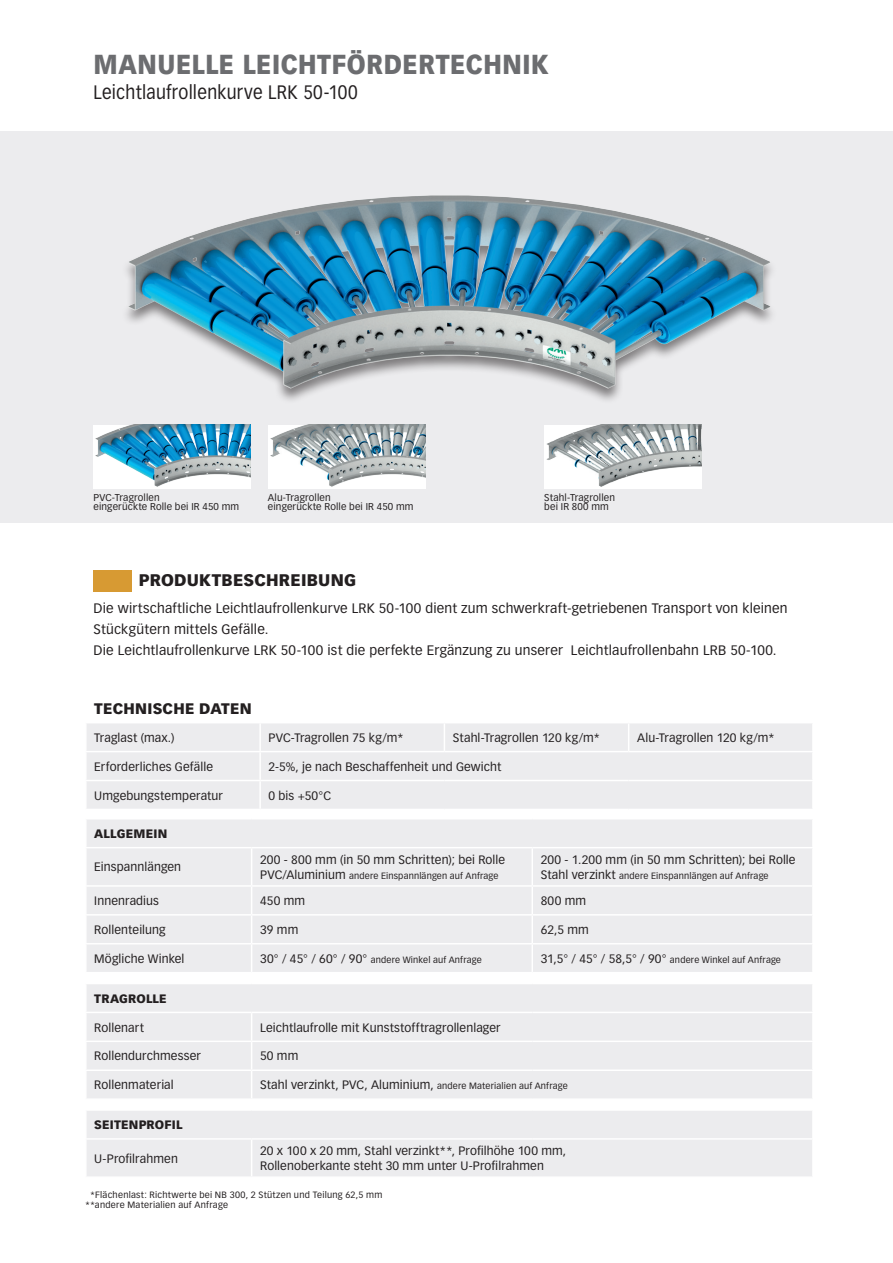
<style>
.page{position:relative;width:893px;height:1263px;background:#fff}
.page>*{position:absolute;margin:0;border:0;box-sizing:border-box;transform-origin:0 0}
.t1{font:900 27px "Vectora LT Std";letter-spacing:.025em;color:#6c6d70;scale:.9 1}
.t2{font:19.2px "Vectora LT Std";letter-spacing:.015em;color:#231f20;scale:.9 1}
.t3{font:900 16.5px "Vectora LT Std";letter-spacing:.01em;color:#231f20}
.t4{font:900 15px "Vectora LT Std";letter-spacing:.015em;color:#231f20}
.t5{font:13.5px "Vectora LT Std";letter-spacing:.015em;color:#231f20}
.t6{font:12px "Vectora LT Std";letter-spacing:.01em;color:#231f20}
.t7{font:900 12px "Vectora LT Std";letter-spacing:.015em;color:#231f20}
.t8{font:9.75px "Vectora LT Std";letter-spacing:.015em;color:#231f20}
.t9{font:9px "Vectora LT Std";letter-spacing:.02em;color:#231f20}
.s1{font-size:12px}
.s2{font-size:9px}
</style>
<div class="page">
<div style="left:0;top:132px;width:893px;height:391px;background:#ececee"></div>
<div style="left:94px;top:425px;width:157px;height:64px;background:#fff"></div>
<img style="left:96px;top:425px;width:155px;height:62px">
<div style="left:268px;top:425px;width:157px;height:64px;background:#fff"></div>
<img style="left:270px;top:425px;width:155px;height:62px">
<div style="left:544px;top:425px;width:158px;height:64px;background:#fff"></div>
<img style="left:546px;top:425px;width:156px;height:62px">
<div style="left:94px;top:570px;width:38px;height:22px;background:#d79a33"></div>
<div style="left:87px;top:723px;width:725px;height:86px;background:#ececee"></div>
<hr style="left:259px;top:723px;width:2px;height:28px;background:#fff">
<div style="left:261px;top:723px;width:551px;height:28px;background:#ececee"></div>
<hr style="left:85px;top:751px;width:175px;height:1px;background:#fff">
<hr style="left:259px;top:752px;width:2px;height:28px;background:#fff">
<hr style="left:85px;top:780px;width:175px;height:1px;background:#fff">
<hr style="left:260px;top:780px;width:184px;height:1px;background:#fff">
<hr style="left:259px;top:781px;width:2px;height:28px;background:#fff">
<hr style="left:444px;top:780px;width:185px;height:1px;background:#fff">
<hr style="left:629px;top:780px;width:185px;height:1px;background:#fff">
<hr style="left:260px;top:751px;width:184px;height:1px;background:#fff">
<hr style="left:444px;top:751px;width:185px;height:1px;background:#fff">
<hr style="left:629px;top:751px;width:185px;height:1px;background:#fff">
<div style="left:87px;top:819px;width:725px;height:357px;background:#ececee"></div>
<svg style="left:87px;top:973px;width:725px;height:136px;fill:#ececee"></svg>
<hr style="left:251px;top:848px;width:1px;height:37px;background:#fff">
<hr style="left:531px;top:848px;width:2px;height:37px;background:#fff">
<hr style="left:531px;top:887px;width:2px;height:27px;background:#fff">
<hr style="left:531px;top:915px;width:2px;height:28px;background:#fff">
<hr style="left:531px;top:944px;width:2px;height:28px;background:#fff">
<hr style="left:85px;top:972px;width:167px;height:1px;background:#fff">
<svg style="left:251px;top:887px;width:1px;height:96px"></svg>
<hr style="left:85px;top:1098px;width:167px;height:2px;background:#fff">
<hr style="left:252px;top:1098px;width:280px;height:2px;background:#fff">
<svg style="left:251px;top:1013px;width:1px;height:96px"></svg>
<hr style="left:532px;top:1098px;width:282px;height:2px;background:#fff">
<hr style="left:251px;top:1140px;width:1px;height:36px;background:#fff">
<hr style="left:85px;top:847px;width:167px;height:1px;background:#fff">
<hr style="left:252px;top:847px;width:280px;height:1px;background:#fff">
<hr style="left:532px;top:847px;width:282px;height:1px;background:#fff">
<hr style="left:85px;top:885px;width:167px;height:2px;background:#fff">
<hr style="left:252px;top:885px;width:280px;height:2px;background:#fff">
<hr style="left:532px;top:885px;width:282px;height:2px;background:#fff">
<hr style="left:85px;top:914px;width:167px;height:1px;background:#fff">
<hr style="left:252px;top:914px;width:280px;height:1px;background:#fff">
<hr style="left:532px;top:914px;width:282px;height:1px;background:#fff">
<hr style="left:85px;top:943px;width:167px;height:1px;background:#fff">
<hr style="left:252px;top:943px;width:280px;height:1px;background:#fff">
<hr style="left:532px;top:943px;width:282px;height:1px;background:#fff">
<hr style="left:252px;top:972px;width:280px;height:1px;background:#fff">
<hr style="left:532px;top:972px;width:282px;height:1px;background:#fff">
<hr style="left:85px;top:983px;width:167px;height:1px;background:#fff">
<hr style="left:252px;top:983px;width:280px;height:1px;background:#fff">
<hr style="left:532px;top:983px;width:282px;height:1px;background:#fff">
<hr style="left:85px;top:1012px;width:167px;height:1px;background:#fff">
<hr style="left:252px;top:1012px;width:280px;height:1px;background:#fff">
<hr style="left:532px;top:1012px;width:282px;height:1px;background:#fff">
<hr style="left:85px;top:1040px;width:167px;height:2px;background:#fff">
<hr style="left:252px;top:1040px;width:280px;height:2px;background:#fff">
<hr style="left:532px;top:1040px;width:282px;height:2px;background:#fff">
<hr style="left:85px;top:1069px;width:167px;height:2px;background:#fff">
<hr style="left:252px;top:1069px;width:280px;height:2px;background:#fff">
<hr style="left:532px;top:1069px;width:282px;height:2px;background:#fff">
<hr style="left:85px;top:1109px;width:167px;height:2px;background:#fff">
<hr style="left:252px;top:1109px;width:280px;height:2px;background:#fff">
<hr style="left:532px;top:1109px;width:282px;height:2px;background:#fff">
<hr style="left:85px;top:1138px;width:167px;height:2px;background:#fff">
<hr style="left:252px;top:1138px;width:280px;height:2px;background:#fff">
<hr style="left:532px;top:1138px;width:282px;height:2px;background:#fff">
<img style="left:129px;top:195px;width:641px;height:193px">
<p class="t1" style="left:94px;top:47px;width:507px">MANUELLE LEICHTFÖRDERTECHNIK</p>
<p class="t2" style="left:94px;top:81px;width:295px">Leichtlaufrollenkurve LRK 50-100</p>
<p class="t8" style="left:94px;top:491px;width:68px">PVC-Tragrollen</p>
<p class="t8" style="left:94px;top:501px;width:147px">eingerückte Rolle bei IR 450 mm</p>
<p class="t8" style="left:268px;top:491px;width:64px">Alu-Tragrollen</p>
<p class="t8" style="left:268px;top:501px;width:147px">eingerückte Rolle bei IR 450 mm</p>
<p class="t8" style="left:544px;top:491px;width:72px">Stahl-Tragrollen</p>
<p class="t8" style="left:544px;top:501px;width:66px">bei IR 800 mm</p>
<p class="t3" style="left:139px;top:570px;width:219px">PRODUKTBESCHREIBUNG</p>
<p class="t5" style="left:94px;top:600px;width:696px">Die wirtschaftliche Leichtlaufrollenkurve LRK 50-100 dient zum schwerkraft-getriebenen Transport von kleinen</p>
<p class="t5" style="left:94px;top:621px;width:177px">Stückgütern mittels Gefälle.</p>
<p class="t5" style="left:94px;top:642px;width:685px">Die Leichtlaufrollenkurve LRK 50-100 ist die perfekte Ergänzung zu unserer Leichtlaufrollenbahn LRB 50-100.</p>
<p class="t4" style="left:94px;top:699px;width:159px">TECHNISCHE DATEN</p>
<p class="t6" style="left:94px;top:730px;width:82px">Traglast (max.)</p>
<p class="t6" style="left:269px;top:730px;width:137px">PVC-Tragrollen 75 kg/m*</p>
<p class="t6" style="left:453px;top:730px;width:149px">Stahl-Tragrollen 120 kg/m*</p>
<p class="t6" style="left:637px;top:730px;width:139px">Alu-Tragrollen 120 kg/m*</p>
<p class="t6" style="left:94px;top:759px;width:120px">Erforderliches Gefälle</p>
<p class="t6" style="left:269px;top:759px;width:234px">2-5%, je nach Beschaffenheit und Gewicht</p>
<p class="t6" style="left:94px;top:788px;width:130px">Umgebungstemperatur</p>
<p class="t6" style="left:269px;top:788px;width:64px">0 bis +50°C</p>
<p class="t7" style="left:94px;top:826px;width:74px">ALLGEMEIN</p>
<p class="t6" style="left:94px;top:860px;width:88px">Einspannlängen</p>
<p class="t6" style="left:260px;top:853px;width:247px">200 - 800 mm (in 50 mm Schritten); bei Rolle</p>
<p class="t9" style="left:260px;top:870px;width:240px"><span class="s1">PVC/Aluminium</span> andere Einspannlängen auf Anfrage</p>
<p class="t6" style="left:541px;top:853px;width:256px">200 - 1.200 mm (in 50 mm Schritten); bei Rolle</p>
<p class="t9" style="left:541px;top:870px;width:229px"><span class="s1">Stahl verzinkt</span> andere Einspannlängen auf Anfrage</p>
<p class="t6" style="left:94px;top:894px;width:66px">Innenradius</p>
<p class="t6" style="left:260px;top:894px;width:47px">450 mm</p>
<p class="t6" style="left:541px;top:894px;width:47px">800 mm</p>
<p class="t6" style="left:94px;top:923px;width:73px">Rollenteilung</p>
<p class="t6" style="left:260px;top:923px;width:40px">39 mm</p>
<p class="t6" style="left:541px;top:923px;width:50px">62,5 mm</p>
<p class="t6" style="left:94px;top:951px;width:92px">Mögliche Winkel</p>
<p class="t9" style="left:260px;top:954px;width:223px"><span class="s1">30° / 45° / 60° / 90°</span> andere Winkel auf Anfrage</p>
<p class="t9" style="left:541px;top:954px;width:242px"><span class="s1">31,5° / 45° / 58,5° / 90°</span> andere Winkel auf Anfrage</p>
<p class="t7" style="left:94px;top:991px;width:74px">TRAGROLLE</p>
<p class="t6" style="left:94px;top:1020px;width:51px">Rollenart</p>
<p class="t6" style="left:260px;top:1020px;width:242px">Leichtlaufrolle mit Kunststofftragrollenlager</p>
<p class="t6" style="left:94px;top:1049px;width:108px">Rollendurchmesser</p>
<p class="t6" style="left:260px;top:1049px;width:40px">50 mm</p>
<p class="t6" style="left:94px;top:1078px;width:81px">Rollenmaterial</p>
<p class="t6" style="left:260px;top:1078px;width:309px">Stahl verzinkt, PVC, Aluminium, <span class="s2">andere Materialien auf Anfrage</span></p>
<p class="t7" style="left:94px;top:1117px;width:90px">SEITENPROFIL</p>
<p class="t6" style="left:94px;top:1151px;width:85px">U-Profilrahmen</p>
<p class="t6" style="left:260px;top:1144px;width:308px">20 x 100 x 20 mm, Stahl verzinkt**, Profilhöhe 100 mm,</p>
<p class="t6" style="left:260px;top:1159px;width:285px">Rollenoberkante steht 30 mm unter U-Profilrahmen</p>
<p class="t9" style="left:90px;top:1189px;width:294px">*Flächenlast: Richtwerte bei NB 300, 2 Stützen und Teilung 62,5 mm</p>
<p class="t9" style="left:85px;top:1200px;width:145px">**andere Materialien auf Anfrage</p>
</div>
